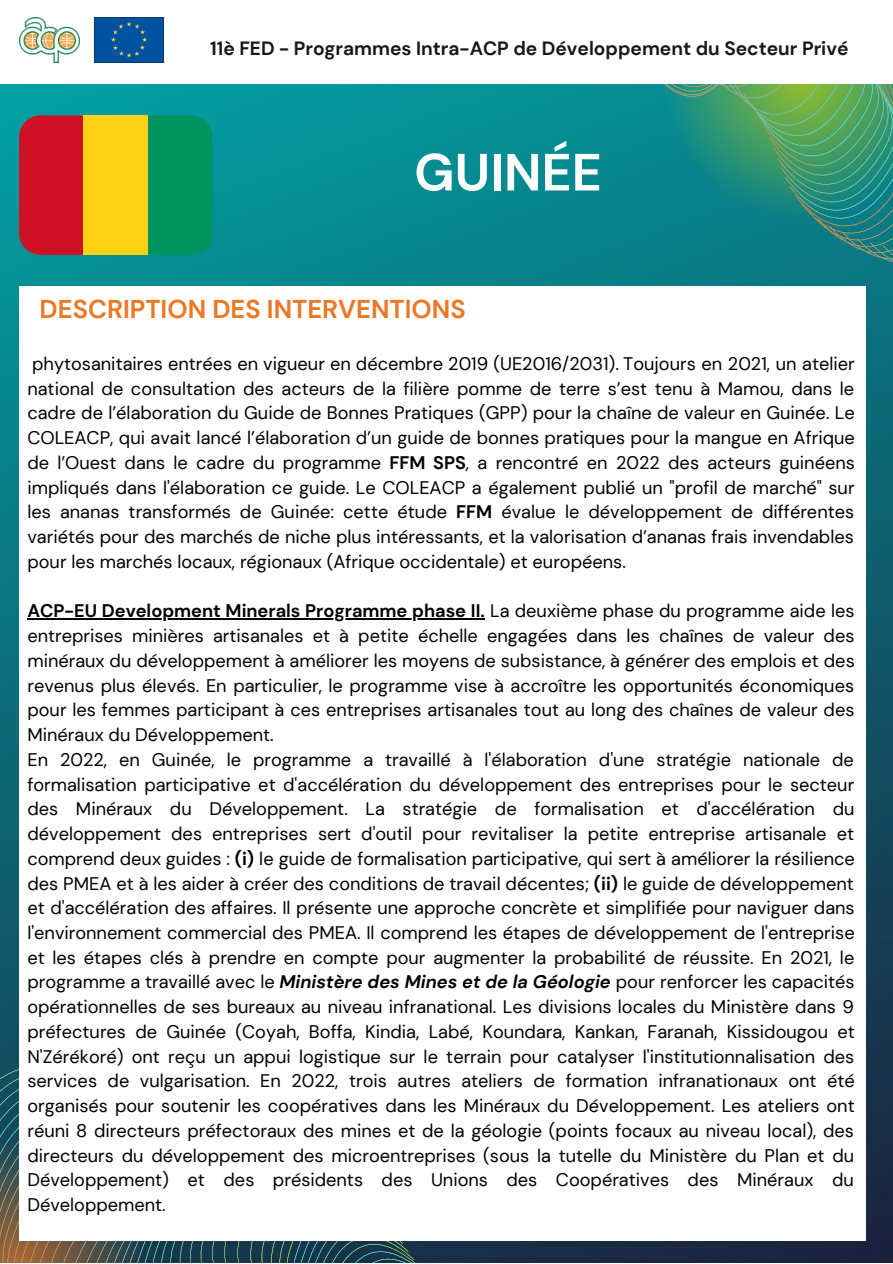
<style>
.page{position:relative;width:893px;height:1264px;background:#fff}
.page>*{position:absolute;margin:0;border:0;box-sizing:border-box;transform-origin:0 0}
.t1{font:700 52.2px "DM Sans";color:#fff}
.t2{font:700 25.65px "DM Sans";color:#eb7825}
.t3{font:700 19.2px "DM Sans";color:#17161a}
.t4{font:18.15px/24.8px "DM Sans";color:#000;text-align:justify}
.s1{font-weight:700}
.s2{font-weight:700;font-style:italic}
</style>
<div class="page">
<img style="left:0;top:84px;width:892px;height:1178px">
<div style="left:586px;top:186px;width:164px;height:100px;background:#088089"></div>
<svg style="left:582px;top:84px;width:121px;height:102px;background:#0b8a8e"></svg>
<svg style="left:703px;top:84px;width:47px;height:160px;background:#248e7a"></svg>
<svg style="left:750px;top:84px;width:142px;height:285px;background:#308f74"></svg>
<div style="left:419px;top:1241px;width:175px;height:21px;background:#182d48"></div>
<svg style="left:208px;top:1241px;width:211px;height:21px;background:#204453"></svg>
<svg style="left:0;top:1050px;width:208px;height:212px;background:#485752"></svg>
<img style="left:95px;top:17px;width:68px;height:45px">
<img style="left:19px;top:17px;width:61px;height:45px">
<div style="left:19px;top:286px;width:846px;height:955px;background:#fff"></div>
<hr style="left:27px;top:618px;width:458px;height:1px;background:#000">
<div style="left:19px;top:115px;width:64px;height:140px;background:#ce1126"></div>
<div style="left:83px;top:115px;width:65px;height:140px;background:#fcd116"></div>
<div style="left:148px;top:115px;width:64px;height:140px;background:#009460"></div>
<p class="t3" style="left:210px;top:36px;width:639px">11è FED - Programmes Intra-ACP de Développement du Secteur Privé</p>
<p class="t1" style="left:414px;top:139px;width:189px">GUINÉE</p>
<p class="t2" style="left:40px;top:293px;width:427px">DESCRIPTION DES INTERVENTIONS</p>
<p class="t4" style="left:27px;top:351px;width:828px">phytosanitaires entrées en vigueur en décembre 2019 (UE2016/2031). Toujours en 2021, un atelier national de consultation des acteurs de la filière pomme de terre s’est tenu à Mamou, dans le cadre de l’élaboration du Guide de Bonnes Pratiques (GPP) pour la chaîne de valeur en Guinée. Le COLEACP, qui avait lancé l’élaboration d’un guide de bonnes pratiques pour la mangue en Afrique de l’Ouest dans le cadre du programme <span class="s1">FFM SPS</span>, a rencontré en 2022 des acteurs guinéens impliqués dans l'élaboration ce guide. Le COLEACP a également publié un "profil de marché" sur les ananas transformés de Guinée: cette étude <span class="s1">FFM</span> évalue le développement de différentes variétés pour des marchés de niche plus intéressants, et la valorisation d’ananas frais invendables pour les marchés locaux, régionaux (Afrique occidentale) et européens.</p>
<p class="t4" style="left:27px;top:598px;width:828px"><span class="s1">ACP-EU Development Minerals Programme phase II.</span> La deuxième phase du programme aide les entreprises minières artisanales et à petite échelle engagées dans les chaînes de valeur des minéraux du développement à améliorer les moyens de subsistance, à générer des emplois et des revenus plus élevés. En particulier, le programme vise à accroître les opportunités économiques pour les femmes participant à ces entreprises artisanales tout au long des chaînes de valeur des Minéraux du Développement.</p>
<p class="t4" style="left:27px;top:747px;width:828px">En 2022, en Guinée, le programme a travaillé à l'élaboration d'une stratégie nationale de formalisation participative et d'accélération du développement des entreprises pour le secteur des Minéraux du Développement. La stratégie de formalisation et d'accélération du développement des entreprises sert d'outil pour revitaliser la petite entreprise artisanale et comprend deux guides : <span class="s1">(i)</span> le guide de formalisation participative, qui sert à améliorer la résilience des PMEA et à les aider à créer des conditions de travail décentes; <span class="s1">(ii)</span> le guide de développement et d'accélération des affaires. Il présente une approche concrète et simplifiée pour naviguer dans l'environnement commercial des PMEA. Il comprend les étapes de développement de l'entreprise et les étapes clés à prendre en compte pour augmenter la probabilité de réussite. En 2021, le programme a travaillé avec le <span class="s2">Ministère des Mines et de la Géologie</span> pour renforcer les capacités opérationnelles de ses bureaux au niveau infranational. Les divisions locales du Ministère dans 9 préfectures de Guinée (Coyah, Boffa, Kindia, Labé, Koundara, Kankan, Faranah, Kissidougou et N'Zérékoré) ont reçu un appui logistique sur le terrain pour catalyser l'institutionnalisation des services de vulgarisation. En 2022, trois autres ateliers de formation infranationaux ont été organisés pour soutenir les coopératives dans les Minéraux du Développement. Les ateliers ont réuni 8 directeurs préfectoraux des mines et de la géologie (points focaux au niveau local), des directeurs du développement des microentreprises (sous la tutelle du Ministère du Plan et du Développement) et des présidents des Unions des Coopératives des Minéraux du Développement.</p>
</div>
